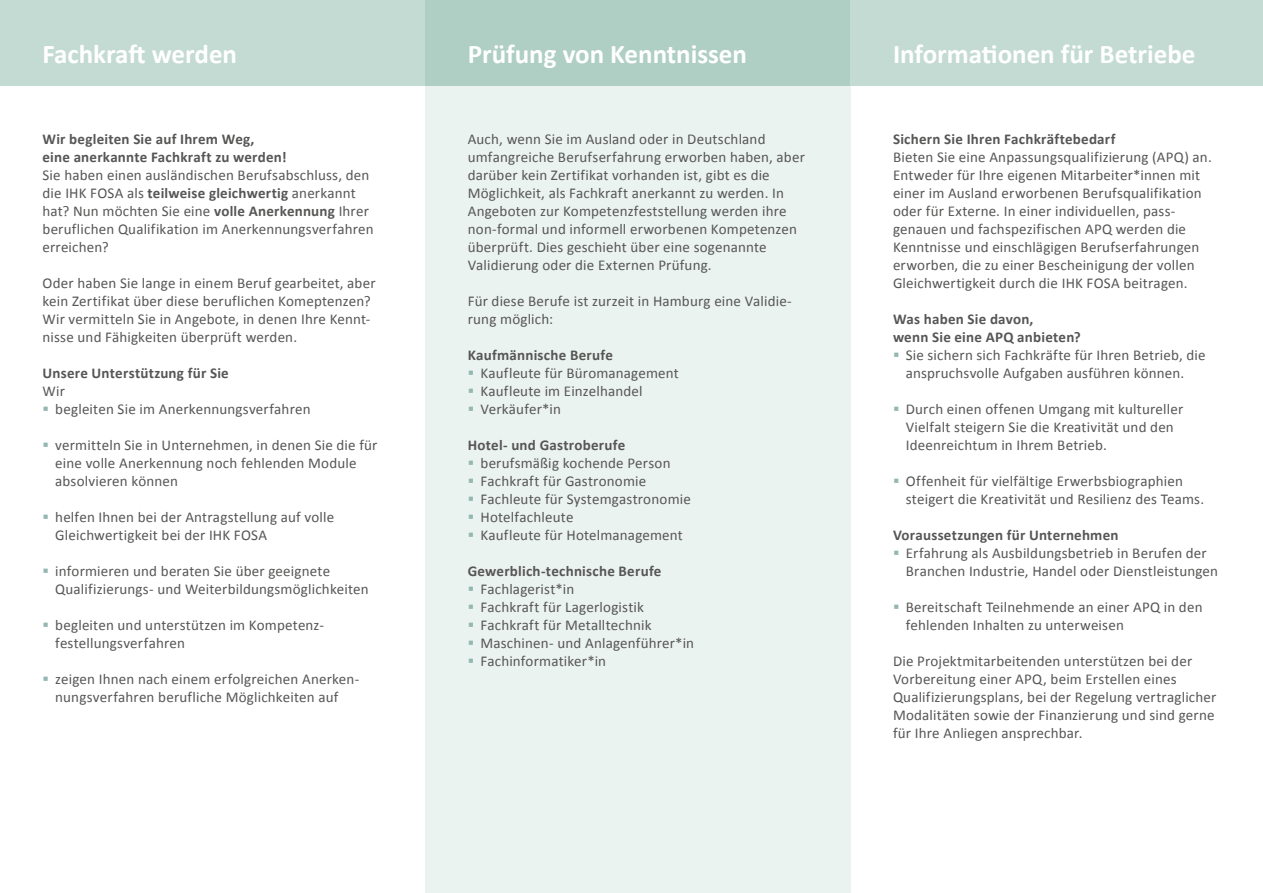
<style>
.page{position:relative;width:1263px;height:893px;background:#fff}
.page>*{position:absolute;margin:0;border:0;box-sizing:border-box;transform-origin:0 0}
.t1{font:700 27px "Calibri";color:#fff}
.t2{font:15px/18px "Calibri";letter-spacing:.01em;color:#565655}
.t3{font:700 15px/18px "Calibri";letter-spacing:.015em;color:#565655}
.s1{font-weight:700}
</style>
<div class="page">
<div style="left:425px;top:85px;width:425px;height:808px;background:#ebf3f0"></div>
<div style="left:0;top:0;width:425px;height:85px;background:#c4dbd3"></div>
<div style="left:425px;top:0;width:425px;height:85px;background:#afcfc4"></div>
<div style="left:850px;top:0;width:413px;height:85px;background:#c4dbd3"></div>
<h1 class="t1" style="left:43px;top:37px;width:196px">Fachkraft werden</h1>
<h1 class="t1" style="left:468px;top:37px;width:281px">Prüfung von Kenntnissen</h1>
<h1 class="t1" style="left:893px;top:37px;width:304px">Informationen für Betriebe</h1>
<p class="t3" style="left:43px;top:129px;width:246px">Wir begleiten Sie auf Ihrem Weg,<br>eine anerkannte Fachkraft zu werden!</p>
<p class="t2" style="left:43px;top:165px;width:333px">Sie haben einen ausländischen Berufsabschluss, den die IHK FOSA als <span class="s1">teilweise gleichwertig</span> anerkannt hat? Nun möchten Sie eine <span class="s1">volle Anerkennung</span> Ihrer beruflichen Qualifikation im Anerkennungsverfahren erreichen?</p>
<p class="t2" style="left:43px;top:273px;width:335px">Oder haben Sie lange in einem Beruf gearbeitet, aber kein Zertifikat über diese beruflichen Komeptenzen?<br>Wir vermitteln Sie in Angebote, in denen Ihre Kennt&shy;nisse und Fähigkeiten überprüft werden.</p>
<p class="t3" style="left:43px;top:363px;width:188px">Unsere Unterstützung für Sie</p>
<p class="t2" style="left:55px;top:381px;width:257px;text-indent:-13px">Wir<br>begleiten Sie im Anerkennungsverfahren</p>
<p class="t2" style="left:55px;top:435px;width:324px">vermitteln Sie in Unternehmen, in denen Sie die für eine volle Anerkennung noch fehlenden Module absolvieren können</p>
<p class="t2" style="left:55px;top:507px;width:280px">helfen Ihnen bei der Antragstellung auf volle<br>Gleichwertigkeit bei der IHK FOSA</p>
<p class="t2" style="left:55px;top:561px;width:315px">informieren und beraten Sie über geeignete<br>Qualifizierungs- und Weiterbildungsmöglichkeiten</p>
<p class="t2" style="left:55px;top:615px;width:269px">begleiten und unterstützen im Kompetenz&shy;festellungsverfahren</p>
<p class="t2" style="left:55px;top:669px;width:306px">zeigen Ihnen nach einem erfolgreichen Anerken&shy;nungsverfahren berufliche Möglichkeiten auf</p>
<p class="t2" style="left:468px;top:129px;width:339px">Auch, wenn Sie im Ausland oder in Deutschland umfangreiche Berufserfahrung erworben haben, aber darüber kein Zertifikat vorhanden ist, gibt es die Möglichkeit, als Fachkraft anerkannt zu werden. In Angeboten zur Kompetenzfeststellung werden ihre non-formal und informell erworbenen Kompetenzen überprüft. Dies geschieht über eine sogenannte Validierung oder die Externen Prüfung.</p>
<p class="t2" style="left:468px;top:291px;width:326px">Für diese Berufe ist zurzeit in Hamburg eine Validie&shy;rung möglich:</p>
<p class="t3" style="left:468px;top:345px;width:147px">Kaufmännische Berufe</p>
<p class="t2" style="left:480px;top:363px;width:200px">Kaufleute für Büromanagement<br>Kaufleute im Einzelhandel<br>Verkäufer*in</p>
<p class="t3" style="left:468px;top:435px;width:159px">Hotel- und Gastroberufe</p>
<p class="t2" style="left:480px;top:453px;width:212px">berufsmäßig kochende Person<br>Fachkraft für Gastronomie<br>Fachleute für Systemgastronomie<br>Hotelfachleute<br>Kaufleute für Hotelmanagement</p>
<p class="t3" style="left:468px;top:561px;width:195px">Gewerblich-technische Berufe</p>
<p class="t2" style="left:480px;top:579px;width:215px">Fachlagerist*in<br>Fachkraft für Lagerlogistik<br>Fachkraft für Metalltechnik<br>Maschinen- und Anlagenführer*in<br>Fachinformatiker*in</p>
<p class="t3" style="left:893px;top:129px;width:224px">Sichern Sie Ihren Fachkräftebedarf</p>
<p class="t2" style="left:893px;top:147px;width:320px">Bieten Sie eine Anpassungsqualifizierung (APQ) an.<br>Entweder für Ihre eigenen Mitarbeiter*innen mit einer im Ausland erworbenen Berufsqualifikation oder für Externe. In einer individuellen, pass&shy;genauen und fachspezifischen APQ werden die Kenntnisse und einschlägigen Berufserfahrungen erworben, die zu einer Bescheinigung der vollen Gleichwertigkeit durch die IHK FOSA beitragen.</p>
<p class="t3" style="left:893px;top:309px;width:189px">Was haben Sie davon,<br>wenn Sie eine APQ anbieten?</p>
<p class="t2" style="left:906px;top:345px;width:301px">Sie sichern sich Fachkräfte für Ihren Betrieb, die anspruchsvolle Aufgaben ausführen können.</p>
<p class="t2" style="left:906px;top:399px;width:279px">Durch einen offenen Umgang mit kultureller<br>Vielfalt steigern Sie die Kreativität und den<br>Ideenreichtum in Ihrem Betrieb.</p>
<p class="t2" style="left:906px;top:471px;width:300px">Offenheit für vielfältige Erwerbsbiographien steigert die Kreativität und Resilienz des Teams.</p>
<p class="t3" style="left:893px;top:525px;width:227px">Voraussetzungen für Unternehmen</p>
<p class="t2" style="left:906px;top:543px;width:314px">Erfahrung als Ausbildungsbetrieb in Berufen der<br>Branchen Industrie, Handel oder Dienstleistungen</p>
<p class="t2" style="left:906px;top:597px;width:298px">Bereitschaft Teilnehmende an einer APQ in den fehlenden Inhalten zu unterweisen</p>
<p class="t2" style="left:893px;top:651px;width:325px">Die Projektmitarbeitenden unterstützen bei der Vorbereitung einer APQ, beim Erstellen eines Qualifizierungsplans, bei der Regelung vertraglicher Modalitäten sowie der Finanzierung und sind gerne für Ihre Anliegen ansprechbar.</p>
</div>
